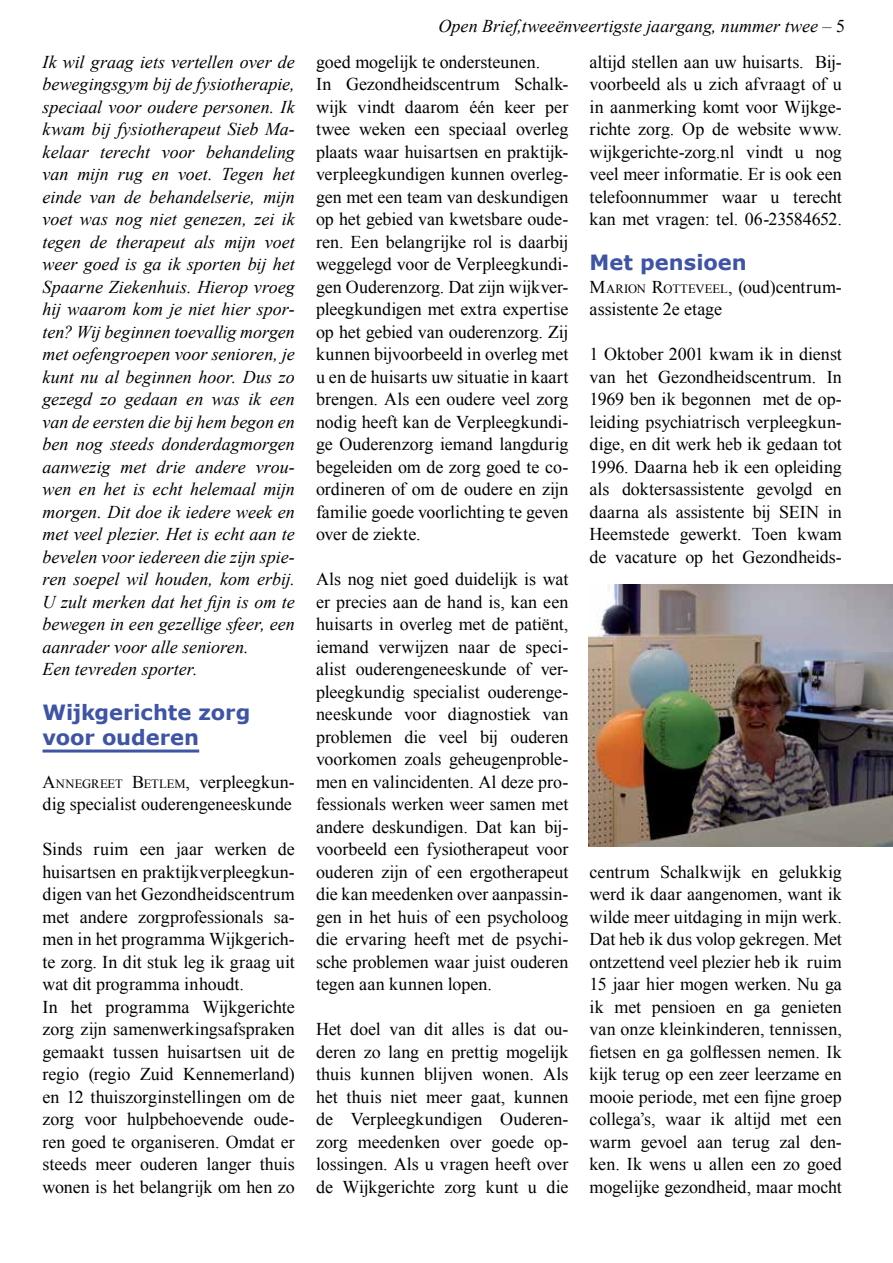
<style>
.page{position:relative;width:893px;height:1263px;background:#fff}
.page>*{position:absolute;margin:0;border:0;box-sizing:border-box;transform-origin:0 0}
.t1{font:700 21px/25.2px "Verdana";letter-spacing:-.005em;color:#3e54a5}
.t2{font:18px/22.5px "Times New Roman";letter-spacing:-.005em;color:#000;text-align:justify}
.t3{font:italic 18px/22.5px "Times New Roman";color:#000}
.t4{font:12.6px "Times New Roman";letter-spacing:-.005em;color:#000}
.s1{font-size:18px}
.s2{font-style:normal}
.s3{font-style:inherit}
.s4{font-size:12.6px}
</style>
<div class="page">
<hr style="left:43px;top:749px;width:156px;height:3px;background:#3e54a5">
<img style="left:589px;top:585px;width:304px;height:261px">
<p class="t3" style="left:43px;top:50px;width:254px">Ik wil graag iets vertellen over de bewegingsgym bij de fysiotherapie, speciaal voor oudere personen. Ik kwam bij fysiotherapeut Sieb Ma&shy;kelaar terecht voor behandeling van mijn rug en voet. Tegen het einde van de behandelserie, mijn voet was nog niet genezen, zei ik tegen de therapeut als mijn voet weer goed is ga ik sporten bij het<br>Spaarne Ziekenhuis. Hierop vroeg hij waarom kom je niet hier spor&shy;ten? Wij beginnen toevallig morgen met oefengroepen voor senioren, je kunt nu al beginnen hoor. Dus zo gezegd zo gedaan en was ik een van de eersten die bij hem begon en ben nog steeds donderdagmorgen aanwezig met drie andere vrou&shy;wen en het is echt helemaal mijn morgen. Dit doe ik iedere week en met veel plezier. Het is echt aan te bevelen voor iedereen die zijn spie&shy;ren soepel wil houden, kom erbij.<br>U zult merken dat het fijn is om te bewegen in een gezellige sfeer, een aanrader voor alle senioren.<br>Een tevreden sporter.</p>
<p class="t1" style="left:43px;top:699px;width:210px">Wijkgerichte zorg voor ouderen</p>
<p class="t4" style="left:43px;top:775px;width:254px"><span class="s1">A</span>NNEGREET <span class="s1">B</span>ETLEM<span class="s1">, verpleegkun-</span></p>
<p class="t2" style="left:43px;top:792px;width:251px">dig specialist ouderengeneeskunde</p>
<p class="t2" style="left:43px;top:837px;width:254px;text-align:left">Sinds ruim een jaar werken de huisartsen en praktijkverpleegkun&shy;digen van het Gezondheidscentrum met andere zorgprofessionals sa&shy;men in het programma Wijkgerich&shy;te zorg. In dit stuk leg ik graag uit wat dit programma inhoudt.<br>In het programma Wijkgerichte zorg zijn samenwerkingsafspraken gemaakt tussen huisartsen uit de regio (regio Zuid Kennemerland) en 12 thuiszorginstellingen om de zorg voor hulpbehoevende oude&shy;ren goed te organiseren. Omdat er steeds meer ouderen langer thuis wonen is het belangrijk om hen zo</p>
<p class="t3" style="left:439px;top:14px;width:408px">Open Brief,tweeënveertigste jaargang, nummer twee – <span class="s2">5</span></p>
<p class="t2" style="left:316px;top:50px;width:254px;text-align:left">goed mogelijk te ondersteunen.<br>In Gezondheidscentrum Schalk&shy;wijk vindt daarom één keer per twee weken een speciaal overleg plaats waar huisartsen en praktijk&shy;verpleegkundigen kunnen overleg&shy;gen met een team van deskundigen op het gebied van kwetsbare oude&shy;ren. Een belangrijke rol is daarbij weggelegd voor de Verpleegkundi&shy;gen Ouderenzorg. Dat zijn wijkver&shy;pleegkundigen met extra expertise op het gebied van ouderenzorg. Zij kunnen bijvoorbeeld in overleg met u en de huisarts uw situatie in kaart brengen. Als een oudere veel zorg nodig heeft kan de Verpleegkundi&shy;ge Ouderenzorg iemand langdurig begeleiden om de zorg goed te co&shy;ördineren of om de oudere en zijn familie goede voorlichting te geven over de ziekte.</p>
<p class="t2" style="left:316px;top:567px;width:254px">Als nog niet goed duidelijk is wat er precies aan de hand is, kan een huisarts in overleg met de patiënt, iemand verwijzen naar de speci&shy;alist ouderengeneeskunde of ver&shy;pleegkundig specialist ouderenge&shy;neeskunde voor diagnostiek van problemen die veel bij ouderen voorkomen zoals geheugenproble&shy;men en valincidenten. Al deze pro&shy;fessionals werken weer samen met andere deskundigen. Dat kan bij&shy;voorbeeld een fysiotherapeut voor ouderen zijn of een ergotherapeut die kan meedenken over aanpassin&shy;gen in het huis of een psycholoog die ervaring heeft met de psychi&shy;sche problemen waar juist ouderen tegen aan kunnen lopen.</p>
<p class="t2" style="left:316px;top:1017px;width:254px">Het doel van dit alles is dat ou&shy;deren zo lang en prettig mogelijk thuis kunnen blijven wonen. Als het thuis niet meer gaat, kunnen de Verpleegkundigen Ouderen&shy;zorg meedenken over goede op&shy;lossingen. Als u vragen heeft over de Wijkgerichte zorg kunt u die</p>
<p class="t2" style="left:590px;top:50px;width:254px">altijd stellen aan uw huisarts. Bij&shy;voorbeeld als u zich afvraagt of u in aanmerking komt voor Wijkge&shy;richte zorg. Op de website www. wijkgerichte-zorg.nl vindt u nog veel meer informatie. Er is ook een telefoonnummer waar u terecht kan met vragen: tel. 06-23584652.</p>
<p class="t1" style="left:590px;top:249px;width:159px">Met pensioen</p>
<p class="t2" style="left:590px;top:275px;width:254px"><span class="s3">M</span><span class="s4">ARION</span> <span class="s3">R</span><span class="s4">OTTEVEEL</span>, (oud)centrum&shy;assistente 2e etage</p>
<p class="t2" style="left:590px;top:342px;width:254px">1 Oktober 2001 kwam ik in dienst van het Gezondheidscentrum. In 1969 ben ik begonnen met de op&shy;leiding psychiatrisch verpleegkun&shy;dige, en dit werk heb ik gedaan tot 1996. Daarna heb ik een opleiding als doktersassistente gevolgd en daarna als assistente bij SEIN in Heemstede gewerkt. Toen kwam de vacature op het Gezondheids-</p>
<p class="t2" style="left:590px;top:860px;width:254px">centrum Schalkwijk en gelukkig werd ik daar aangenomen, want ik wilde meer uitdaging in mijn werk.<br>Dat heb ik dus volop gekregen. Met ontzettend veel plezier heb ik ruim 15 jaar hier mogen werken. Nu ga ik met pensioen en ga genieten van onze kleinkinderen, tennissen, fietsen en ga golflessen nemen. Ik kijk terug op een zeer leerzame en mooie periode, met een fijne groep collega’s, waar ik altijd met een warm gevoel aan terug zal den&shy;ken. Ik wens u allen een zo goed mogelijke gezondheid, maar mocht</p>
</div>
